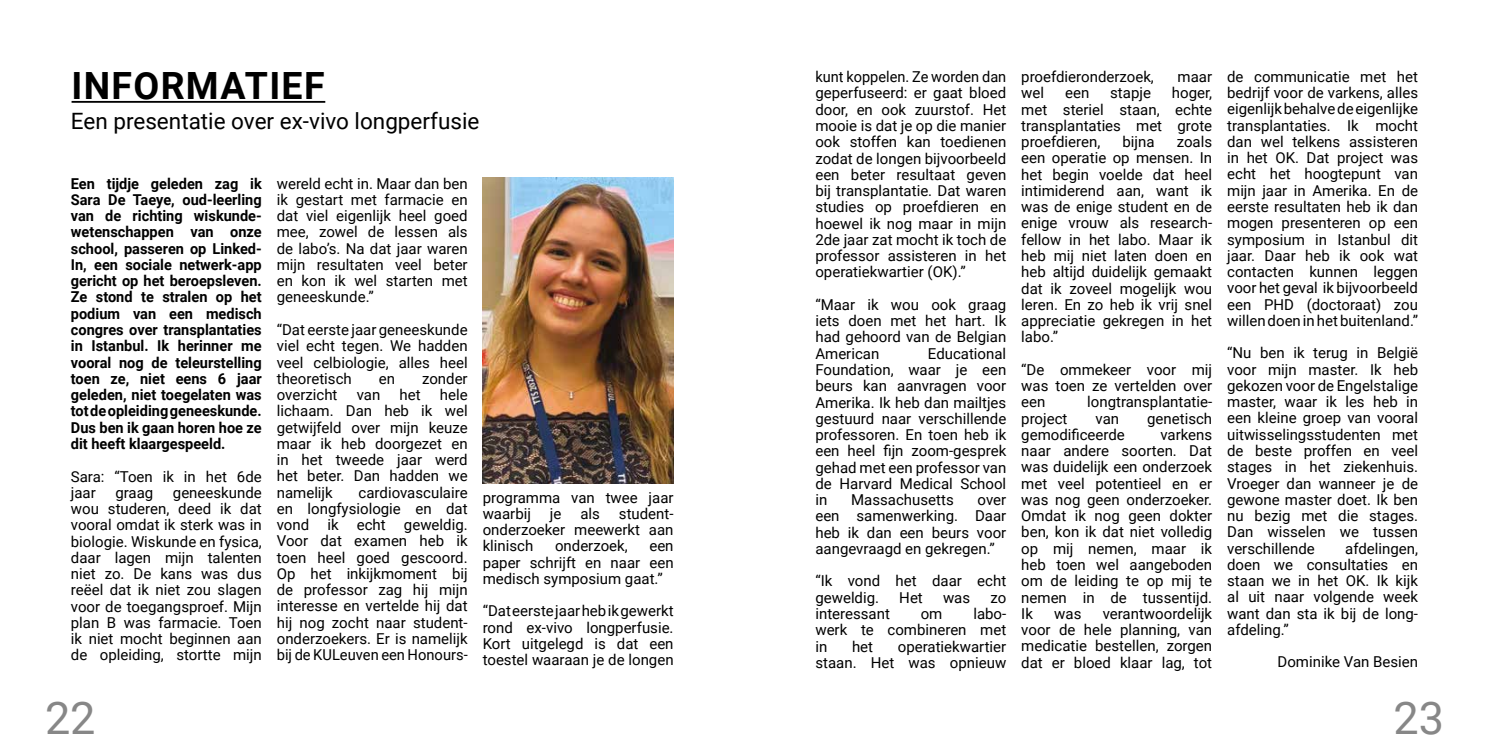
<style>
.page{position:relative;width:1489px;height:745px;background:#fff}
.page>*{position:absolute;margin:0;border:0;box-sizing:border-box;transform-origin:0 0}
.t1{font:45px "Roboto";color:#878787}
.t2{font:700 37.5px "Roboto";letter-spacing:.035em;color:#000}
.t3{font:22.5px "Roboto";color:#000}
.t4{font:15px/16.2px "Roboto";color:#000;text-align:justify}
.t5{font:700 15px/16.2px "Roboto";color:#000;text-align:justify}
</style>
<div class="page">
<hr style="left:72px;top:101px;width:253px;height:2px;background:#000">
<img style="left:482px;top:177px;width:191px;height:306px">
<h2 class="t2" style="left:72px;top:59px;width:254px">INFORMATIEF</h2>
<h3 class="t3" style="left:71px;top:105px;width:410px">Een presentatie over ex-vivo longperfusie</h3>
<p class="t5" style="left:71px;top:174px;width:192px">Een tijdje geleden zag ik Sara De Taeye, oud-leerling van de richting wiskunde&shy;wetenschappen van onze school, passeren op Linked-In, een sociale netwerk-app gericht op het beroepsleven.<br>Ze stond te stralen op het podium van een medisch congres over transplantaties in Istanbul. Ik herinner me vooral nog de teleurstelling toen ze, niet eens 6 jaar geleden, niet toegelaten was tot de opleiding geneeskunde.<br>Dus ben ik gaan horen hoe ze dit heeft klaargespeeld.</p>
<p class="t4" style="left:71px;top:467px;width:192px">Sara: “Toen ik in het 6de jaar</p>
<p class="t4" style="left:71px;top:483px;width:192px;text-indent:102px">geneeskunde wou studeren, deed ik dat vooral omdat ik sterk was in biologie. Wiskunde en fysica, daar lagen mijn talenten niet zo. De kans was dus reëel dat ik niet zou slagen voor de toegangsproef. Mijn plan B was farmacie. Toen ik niet mocht beginnen aan de opleiding, stortte mijn</p>
<p class="t4" style="left:115px;top:483px;width:39px">graag</p>
<p class="t4" style="left:277px;top:174px;width:192px">wereld echt in. Maar dan ben ik gestart met farmacie en dat viel eigenlijk heel goed mee, zowel de lessen als de labo’s. Na dat jaar waren mijn resultaten veel beter en kon ik wel starten met geneeskunde.”</p>
<p class="t4" style="left:277px;top:321px;width:192px">“Dat eerste jaar geneeskunde viel echt tegen. We hadden veel celbiologie, alles heel theoretisch</p>
<p class="t4" style="left:379px;top:369px;width:18px">en</p>
<p class="t4" style="left:422px;top:369px;width:47px">zonder</p>
<p class="t4" style="left:277px;top:386px;width:62px">overzicht</p>
<p class="t4" style="left:357px;top:386px;width:25px">van</p>
<p class="t4" style="left:399px;top:386px;width:23px">het</p>
<p class="t4" style="left:277px;top:386px;width:192px;text-indent:163px">hele lichaam. Dan heb ik wel getwijfeld over mijn keuze maar ik heb doorgezet en in het tweede jaar werd het beter. Dan hadden we namelijk</p>
<p class="t4" style="left:277px;top:483px;width:192px;text-indent:82px">cardiovasculaire en longfysiologie en dat vond ik echt geweldig.<br>Voor dat examen heb ik toen heel goed gescoord.<br>Op het inkijkmoment bij de professor zag hij mijn interesse en vertelde hij dat hij nog zocht naar student&shy;onderzoekers. Er is namelijk bij de KULeuven een Honours-</p>
<p class="t4" style="left:482px;top:488px;width:192px">programma van twee jaar waarbij</p>
<p class="t4" style="left:482px;top:504px;width:192px;text-indent:136px">student&shy;onderzoeker meewerkt aan klinisch</p>
<p class="t4" style="left:550px;top:504px;width:13px">je</p>
<p class="t4" style="left:580px;top:504px;width:21px">als</p>
<p class="t4" style="left:555px;top:537px;width:74px">onderzoek,</p>
<p class="t4" style="left:482px;top:537px;width:192px;text-indent:167px">een paper schrijft en naar een medisch symposium gaat.”</p>
<p class="t4" style="left:482px;top:602px;width:192px">“Dat eerste jaar heb ik gewerkt rond ex-vivo longperfusie.<br>Kort uitgelegd is dat een toestel waaraan je de longen</p>
<p class="t4" style="left:815px;top:68px;width:192px">kunt koppelen. Ze worden dan geperfuseerd: er gaat bloed door, en ook zuurstof. Het mooie is dat je op die manier ook stoffen kan toedienen zodat de longen bijvoorbeeld een beter resultaat geven bij transplantatie. Dat waren studies op proefdieren en hoewel ik nog maar in mijn 2de jaar zat mocht ik toch de professor assisteren in het operatiekwartier (OK).”</p>
<p class="t4" style="left:815px;top:296px;width:192px">“Maar ik wou ook graag iets doen met het hart. Ik had gehoord van de Belgian American</p>
<p class="t4" style="left:815px;top:344px;width:192px;text-indent:112px">Educational Foundation, waar je een beurs kan aanvragen voor Amerika. Ik heb dan mailtjes gestuurd naar verschillende professoren. En toen heb ik een heel fijn zoom-gesprek gehad met een professor van de Harvard Medical School in</p>
<p class="t4" style="left:851px;top:490px;width:104px">Massachusetts</p>
<p class="t4" style="left:815px;top:490px;width:192px;text-indent:162px">over een samenwerking. Daar heb ik dan een beurs voor aangevraagd en gekregen.”</p>
<p class="t4" style="left:815px;top:572px;width:192px">“Ik vond het daar echt geweldig.</p>
<p class="t4" style="left:899px;top:588px;width:25px">Het</p>
<p class="t4" style="left:943px;top:588px;width:29px">was</p>
<p class="t4" style="left:990px;top:588px;width:17px">zo</p>
<p class="t4" style="left:815px;top:604px;width:192px;text-indent:158px">labo&shy;werk te combineren met in</p>
<p class="t4" style="left:815px;top:604px;width:76px">interessant</p>
<p class="t4" style="left:920px;top:604px;width:23px">om</p>
<p class="t4" style="left:815px;top:637px;width:192px;text-align:right">operatiekwartier<br>staan. Het was opnieuw</p>
<p class="t4" style="left:852px;top:637px;width:23px">het</p>
<p class="t4" style="left:1021px;top:68px;width:134px">proefdieronderzoek,</p>
<p class="t4" style="left:1177px;top:68px;width:36px">maar</p>
<p class="t4" style="left:1021px;top:84px;width:24px">wel</p>
<p class="t4" style="left:1065px;top:84px;width:26px">een</p>
<p class="t4" style="left:1110px;top:84px;width:42px">stapje</p>
<p class="t4" style="left:1021px;top:84px;width:192px;text-indent:150px">hoger, met steriel staan, echte transplantaties met grote proefdieren,</p>
<p class="t4" style="left:1021px;top:133px;width:192px;text-indent:155px">zoals een operatie op mensen. In het begin voelde dat heel intimiderend aan, want ik was de enige student en de enige vrouw als research&shy;fellow in het labo. Maar ik heb mij niet laten doen en heb altijd duidelijk gemaakt dat ik zoveel mogelijk wou leren. En zo heb ik vrij snel appreciatie gekregen in het labo.”</p>
<p class="t4" style="left:1021px;top:360px;width:192px">“De ommekeer voor mij was toen ze vertelden over een</p>
<p class="t4" style="left:1122px;top:133px;width:34px">bijna</p>
<p class="t4" style="left:1087px;top:393px;width:126px">longtransplantatie-</p>
<p class="t4" style="left:1021px;top:409px;width:48px">project</p>
<p class="t4" style="left:1095px;top:409px;width:25px">van</p>
<p class="t4" style="left:1147px;top:409px;width:66px">genetisch</p>
<p class="t4" style="left:1021px;top:425px;width:105px">gemodificeerde</p>
<p class="t4" style="left:1021px;top:425px;width:192px;text-indent:139px">varkens naar andere soorten. Dat was duidelijk een onderzoek met veel potentieel en er was nog geen onderzoeker.<br>Omdat ik nog geen dokter ben, kon ik dat niet volledig op mij nemen, maar ik heb toen wel aangeboden om de leiding te op mij te nemen in de tussentijd.<br>Ik</p>
<p class="t4" style="left:1021px;top:604px;width:192px;text-indent:81px">verantwoordelijk voor de hele planning, van medicatie bestellen, zorgen dat er bloed klaar lag, tot</p>
<p class="t4" style="left:1054px;top:604px;width:29px">was</p>
<p class="t4" style="left:1227px;top:68px;width:192px">de communicatie met het bedrijf voor de varkens, alles eigenlijk behalve de eigenlijke transplantaties. Ik mocht dan wel telkens assisteren in het OK. Dat project was echt het hoogtepunt van mijn jaar in Amerika. En de eerste resultaten heb ik dan mogen presenteren op een symposium in Istanbul dit jaar. Daar heb ik ook wat contacten kunnen leggen voor het geval ik bijvoorbeeld een PHD (doctoraat) zou willen doen in het buitenland.”</p>
<p class="t4" style="left:1227px;top:344px;width:192px">“Nu ben ik terug in België voor mijn master. Ik heb gekozen voor de Engelstalige master, waar ik les heb in een kleine groep van vooral uitwisselingsstudenten met de beste proffen en veel stages in het ziekenhuis.<br>Vroeger dan wanneer je de gewone master doet. Ik ben nu bezig met die stages.<br>Dan wisselen we tussen verschillende</p>
<p class="t4" style="left:1227px;top:539px;width:192px;text-indent:118px">afdelingen, doen we consultaties en staan we in het OK. Ik kijk al uit naar volgende week want dan sta ik bij de long&shy;afdeling.”</p>
<p class="t4" style="left:1277px;top:653px;width:142px">Dominike Van Besien</p>
<h1 class="t1" style="left:45px;top:685px;width:52px">22</h1>
<h1 class="t1" style="left:1393px;top:685px;width:52px">23</h1>
</div>
